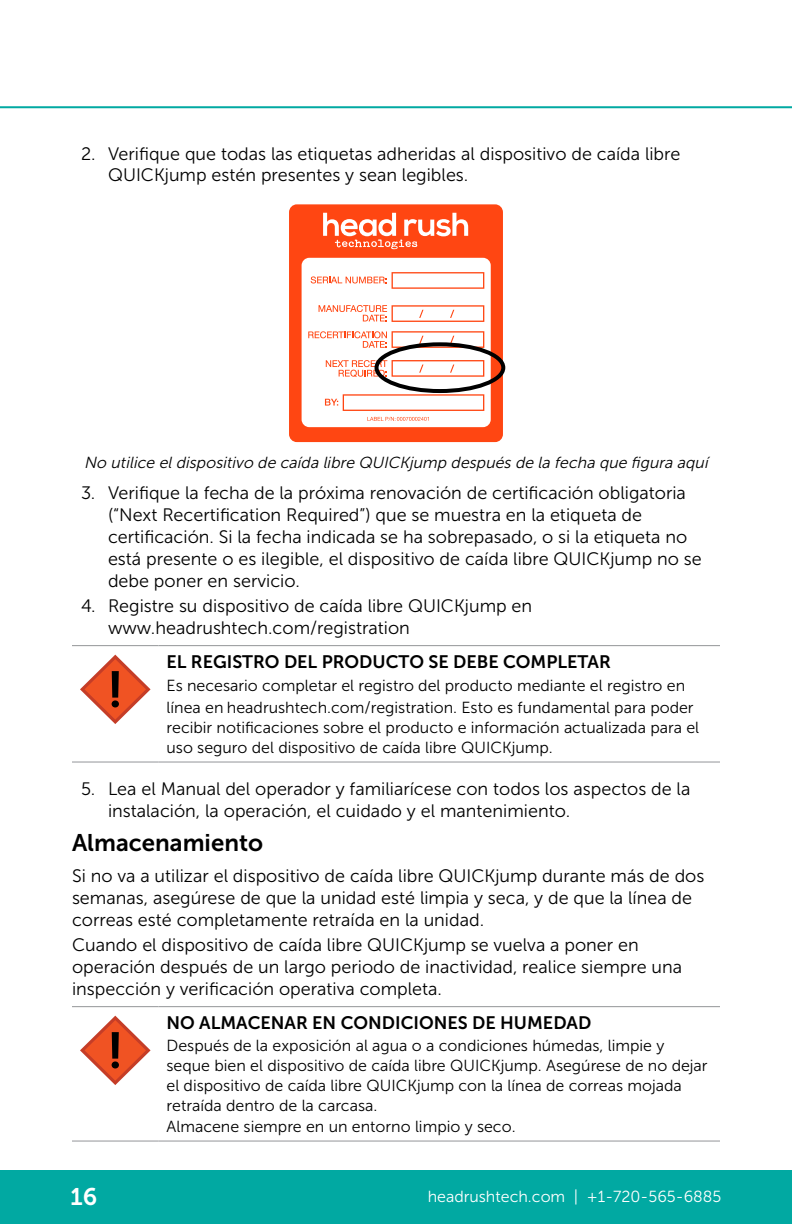
<style>
.page{position:relative;width:792px;height:1224px;background:#fff}
.page>*{position:absolute;margin:0;border:0;box-sizing:border-box;transform-origin:0 0}
.t1{font:24px "Museo Sans 700";color:#000}
.t2{font:24px "Museo Sans 700";color:#fff}
.t3{font:18px/22px "Museo Sans 300";color:#000}
.t4{font:18px "Museo Sans 700";color:#000}
.t5{font:16px/20.4px "Museo Sans 300";color:#000}
.t6{font:italic 16px "Museo Sans 300";color:#000}
.t7{font:16px "Museo Sans 300";color:#fff}
</style>
<div class="page">
<div style="left:0;top:1170px;width:792px;height:54px;background:#01a9a2"></div>
<hr style="left:0;top:106px;width:792px;height:2px;background:#01a9a2">
<div style="left:289px;top:204px;width:214px;height:238px;background:#ff4612;border-radius:8px"></div>
<div style="left:302px;top:258px;width:189px;height:169px;background:#fff;border-radius:8px"></div>
<svg style="left:325px;top:394px;width:159px;height:17px"></svg>
<svg style="left:367px;top:417px;width:62px;height:4px"></svg>
<svg style="left:323px;top:213px;width:145px;height:36px"></svg>
<svg style="left:311px;top:272px;width:173px;height:17px"></svg>
<svg style="left:308px;top:331px;width:176px;height:17px"></svg>
<svg style="left:326px;top:360px;width:158px;height:17px"></svg>
<svg style="left:319px;top:305px;width:165px;height:17px"></svg>
<hr style="left:72px;top:645px;width:87px;height:1px;background:#939598">
<hr style="left:159px;top:645px;width:561px;height:1px;background:#939598">
<hr style="left:72px;top:762px;width:87px;height:1px;background:#939598">
<hr style="left:159px;top:762px;width:561px;height:1px;background:#939598">
<svg style="left:80px;top:655px;width:71px;height:69px"></svg>
<hr style="left:72px;top:1006px;width:87px;height:1px;background:#939598">
<hr style="left:159px;top:1006px;width:561px;height:1px;background:#939598">
<hr style="left:72px;top:1141px;width:87px;height:1px;background:#939598">
<hr style="left:159px;top:1141px;width:561px;height:1px;background:#939598">
<svg style="left:80px;top:1016px;width:71px;height:69px"></svg>
<div style="left:375px;top:342px;width:130px;height:51px;border:4px solid #000;border-radius:50%"></div>
<p class="t3" style="left:108px;top:142px;width:574px;text-indent:-27px">2. Verifique que todas las etiquetas adheridas al dispositivo de caída libre<br>QUICKjump estén presentes y sean legibles.</p>
<p class="t6" style="left:84px;top:454px;width:629px">No utilice eldispositivo de caída libre QUICKjump después de la fecha que figura aquí</p>
<p class="t3" style="left:108px;top:482px;width:595px;text-indent:-27px">3. Verifique la fecha de la próxima renovación de certificación obligatoria (“Next Recertification Required”) que se muestra en la etiqueta de certificación. Si la fecha indicada se ha sobrepasado, o si la etiqueta no está presente o es ilegible, el dispositivo de caída libre QUICKjump no se debe poner en servicio.</p>
<p class="t3" style="left:108px;top:595px;width:426px;text-indent:-27px">4. Registre su dispositivo de caída libre QUICKjump en www.headrushtech.com/registration</p>
<p class="t4" style="left:167px;top:652px;width:446px">EL REGISTRO DEL PRODUCTO SE DEBE COMPLETAR</p>
<p class="t5" style="left:167px;top:675px;width:529px;line-height:22px">Es necesario completar el registro del producto mediante el registro en línea en headrushtech.com/registration. Esto es fundamental para poder</p>
<p class="t5" style="left:167px;top:718px;width:534px">recibir notificaciones sobre el producto e información actualizada para el uso seguro del dispositivo de caída libre QUICKjump.</p>
<p class="t3" style="left:108px;top:777px;width:584px;text-indent:-27px">5. Lea el Manual del operador y familiarícese con todos los aspectos de la instalación, la operación, el cuidado y el mantenimiento.</p>
<h1 class="t1" style="left:72px;top:830px;width:193px">Almacenamiento</h1>
<p class="t3" style="left:72px;top:865px;width:634px">Si no va a utilizar el dispositivo de caída libre QUICKjump durante más de dos semanas, asegúrese de que la unidad esté limpia y seca, y de que la línea de correas esté completamente retraída en la unidad.</p>
<p class="t3" style="left:72px;top:934px;width:612px">Cuando el dispositivo de caída libre QUICKjump se vuelva a poner en operación después de un largo periodo de inactividad, realice siempre una inspección y verificación operativa completa.</p>
<p class="t4" style="left:167px;top:1013px;width:426px">NO ALMACENAR EN CONDICIONES DE HUMEDAD</p>
<p class="t5" style="left:167px;top:1035px;width:543px">Después de la exposición al agua o a condiciones húmedas, limpie y seque bien el dispositivo de caída libre QUICKjump. Asegúrese de no dejar el dispositivo de caída libre QUICKjump con la línea de correas mojada retraída dentro de la carcasa.<br>Almacene siempre en un entorno limpio y seco.</p>
<h1 class="t2" style="left:71px;top:1183px;width:28px">16</h1>
<p class="t7" style="left:428px;top:1188px;width:295px">headrushtech.com | +1-720-565-6885</p>
</div>
